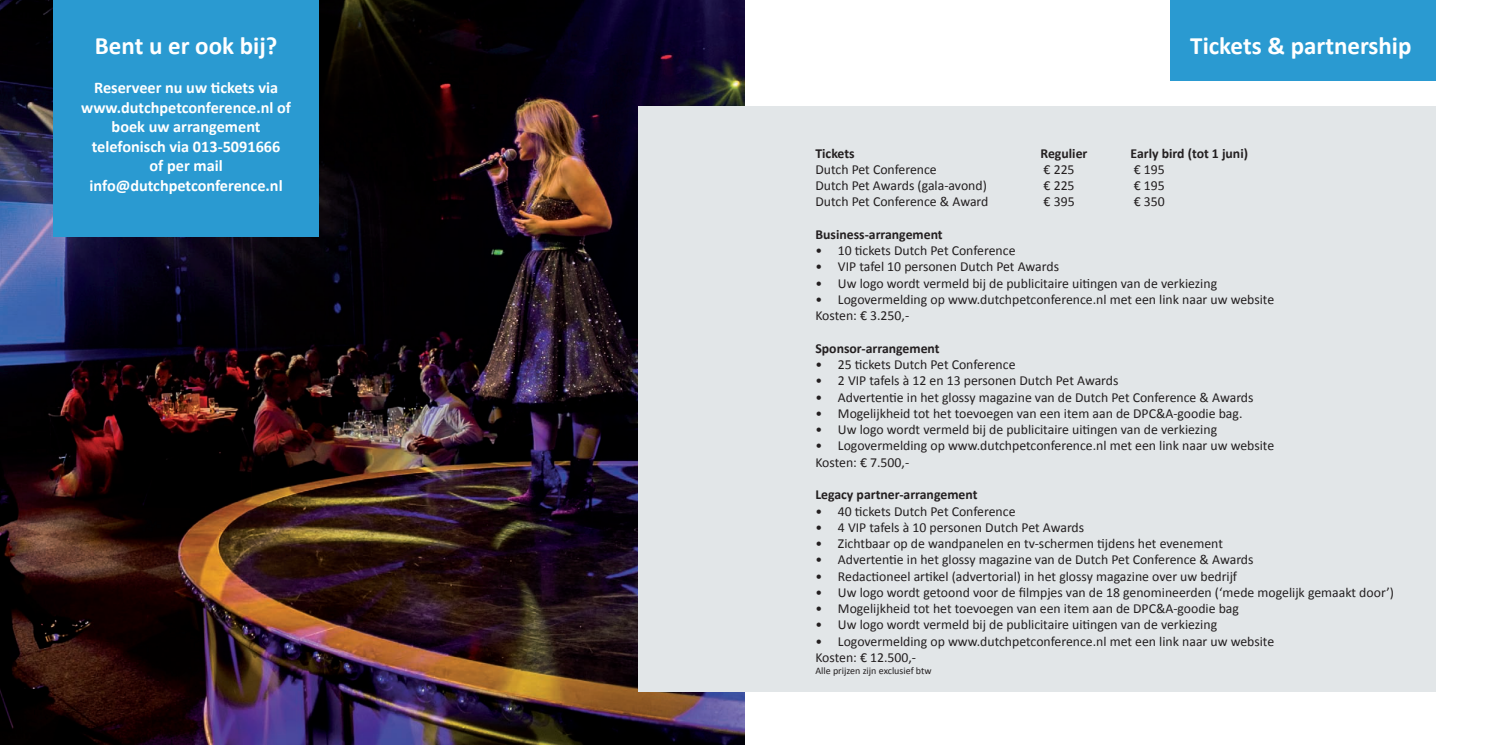
<style>
.page{position:relative;width:1489px;height:745px;background:#fff}
.page>*{position:absolute;margin:0;border:0;box-sizing:border-box;transform-origin:0 0}
.t1{font:700 25px "Calibri";color:#fff}
.t2{font:700 16.25px/19.5px "Calibri";color:#fff;text-align:center}
.t3{font:13.75px/16.2px "Calibri";color:#231f20}
.t4{font:700 13.75px "Calibri";color:#231f20}
.t5{font:10px "Calibri";color:#231f20}
</style>
<div class="page">
<img style="left:0;top:0;width:744px;height:744px">
<div style="left:638px;top:106px;width:797px;height:585px;background:#e2e6e8"></div>
<div style="left:1169px;top:0;width:266px;height:81px;background:#2a9ad1"></div>
<div style="left:53px;top:0;width:266px;height:236px;background:#2a9ad1"></div>
<p class="t1" style="left:95px;top:30px;width:184px">Bent u er ook bij?</p>
<p class="t1" style="left:1190px;top:30px;width:223px">Tickets &amp; partnership</p>
<p class="t2" style="left:81px;top:78px;width:211px">Reserveer nu uw tickets via www.dutchpetconference.nl of boek uw arrangement telefonisch via 013-5091666<br>of per mail info@dutchpetconference.nl</p>
<p class="t4" style="left:815px;top:144px;width:41px">Tickets</p>
<p class="t4" style="left:1040px;top:144px;width:48px">Regulier</p>
<p class="t4" style="left:1130px;top:144px;width:119px">Early bird (tot 1 juni)</p>
<p class="t3" style="left:815px;top:161px;width:123px">Dutch Pet Conference</p>
<p class="t3" style="left:1043px;top:161px;width:32px">€ 225</p>
<p class="t3" style="left:1133px;top:161px;width:32px">€ 195</p>
<p class="t3" style="left:815px;top:177px;width:173px">Dutch Pet Awards (gala-avond)</p>
<p class="t3" style="left:1043px;top:177px;width:32px">€ 225</p>
<p class="t3" style="left:1133px;top:177px;width:32px">€ 195</p>
<p class="t3" style="left:815px;top:193px;width:174px">Dutch Pet Conference &amp; Award</p>
<p class="t3" style="left:1043px;top:193px;width:32px">€ 395</p>
<p class="t3" style="left:1133px;top:193px;width:32px">€ 350</p>
<p class="t4" style="left:815px;top:225px;width:129px">Business-arrangement</p>
<p class="t3" style="left:815px;top:242px;width:202px">• 10 tickets Dutch Pet Conference</p>
<p class="t3" style="left:815px;top:258px;width:245px">• VIP tafel 10 personen Dutch Pet Awards</p>
<p class="t3" style="left:815px;top:275px;width:403px">• Uw logo wordt vermeld bij de publicitaire uitingen van de verkiezing</p>
<p class="t3" style="left:815px;top:291px;width:460px">• Logovermelding op www.dutchpetconference.nl met een link naar uw website<br>Kosten: € 3.250,-</p>
<p class="t4" style="left:815px;top:339px;width:126px">Sponsor-arrangement</p>
<p class="t3" style="left:815px;top:356px;width:202px">• 25 tickets Dutch Pet Conference</p>
<p class="t3" style="left:815px;top:372px;width:304px">• 2 VIP tafels à 12 en 13 personen Dutch Pet Awards</p>
<p class="t3" style="left:815px;top:389px;width:439px">• Advertentie in het glossy magazine van de Dutch Pet Conference &amp; Awards</p>
<p class="t3" style="left:815px;top:405px;width:428px">• Mogelijkheid tot het toevoegen van een item aan de DPC&amp;A-goodie bag.</p>
<p class="t3" style="left:815px;top:421px;width:403px">• Uw logo wordt vermeld bij de publicitaire uitingen van de verkiezing</p>
<p class="t3" style="left:815px;top:437px;width:460px">• Logovermelding op www.dutchpetconference.nl met een link naar uw website<br>Kosten: € 7.500,-</p>
<p class="t4" style="left:815px;top:485px;width:163px">Legacy partner-arrangement</p>
<p class="t3" style="left:815px;top:502px;width:202px">• 40 tickets Dutch Pet Conference</p>
<p class="t3" style="left:815px;top:519px;width:270px">• 4 VIP tafels à 10 personen Dutch Pet Awards</p>
<p class="t3" style="left:815px;top:535px;width:409px">• Zichtbaar op de wandpanelen en tv-schermen tijdens het evenement</p>
<p class="t3" style="left:815px;top:551px;width:439px">• Advertentie in het glossy magazine van de Dutch Pet Conference &amp; Awards</p>
<p class="t3" style="left:815px;top:567px;width:423px">• Redactioneel artikel (advertorial) in het glossy magazine over uw bedrijf</p>
<p class="t3" style="left:815px;top:584px;width:580px">• Uw logo wordt getoond voor de filmpjes van de 18 genomineerden (‘mede mogelijk gemaakt door’)</p>
<p class="t3" style="left:815px;top:600px;width:425px">• Mogelijkheid tot het toevoegen van een item aan de DPC&amp;A-goodie bag</p>
<p class="t3" style="left:815px;top:616px;width:403px">• Uw logo wordt vermeld bij de publicitaire uitingen van de verkiezing</p>
<p class="t3" style="left:815px;top:632px;width:460px">• Logovermelding op www.dutchpetconference.nl met een link naar uw website<br>Kosten: € 12.500,-</p>
<p class="t5" style="left:815px;top:664px;width:118px">Alle prijzen zijn exclusief btw</p>
</div>
